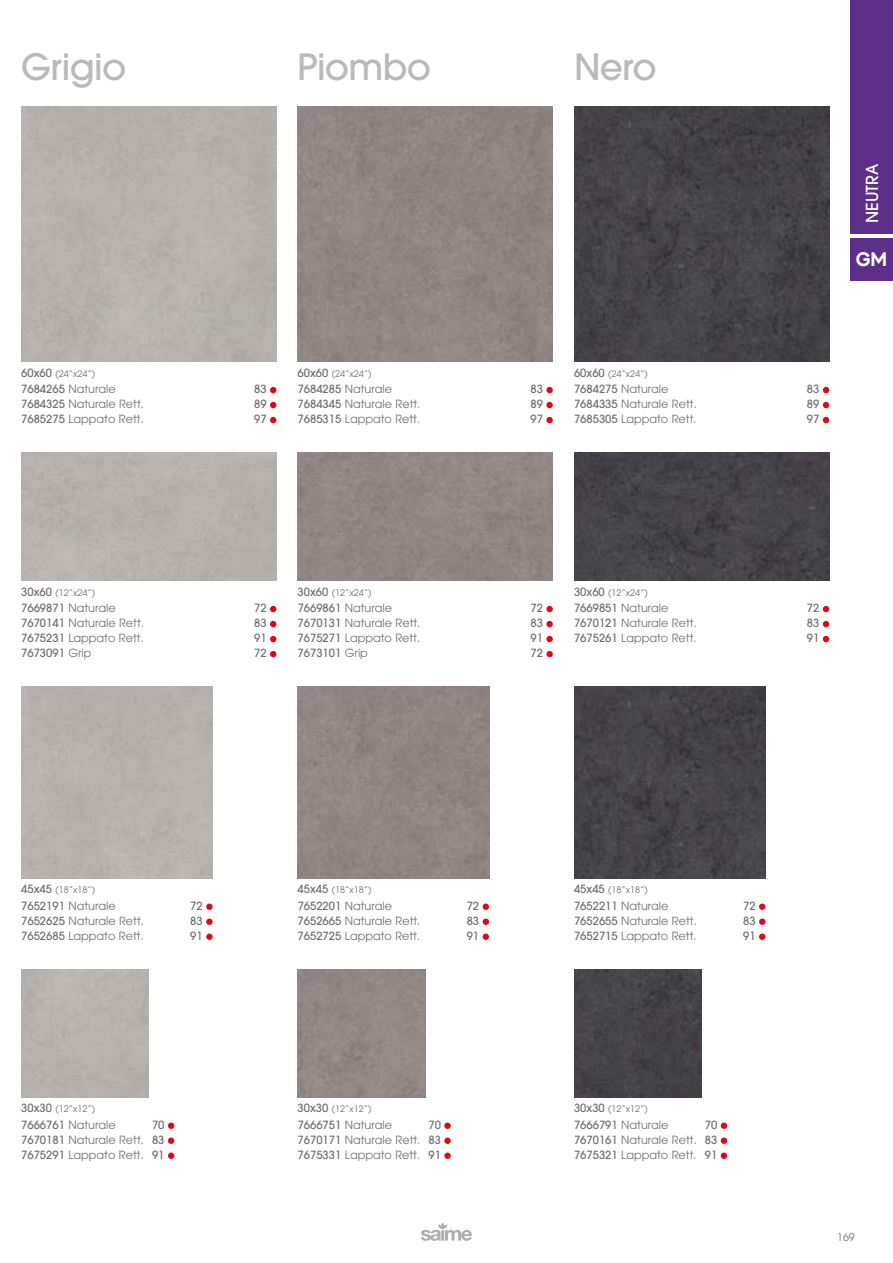
<style>
.page{position:relative;width:893px;height:1263px;background:#fff}
.page>*{position:absolute;margin:0;border:0;box-sizing:border-box;transform-origin:0 0}
.t1{font:500 36px "Avant Garde";color:#bababa}
.t2{font:800 23.25px "Engravers Gothic BT";color:#fff}
.t3{font:500 16.5px "Avant Garde";color:#fff}
.t4{font:11.25px/15px "Avant Garde";color:#706f6f;text-align:justify}
.t5{font:500 11.25px "Avant Garde";color:#706f6f}
.t6{font:10.5px "Avant Garde";color:#706f6f}
.t7{font:9px "Avant Garde";color:#706f6f}
.s1{font-weight:500;font-size:11.25px}
.s2{font-weight:500}
.s3{font-weight:400}
</style>
<div class="page">
<div style="left:546px;top:387px;width:7px;height:6px;background:#e30613;border-radius:50%"></div>
<div style="left:546px;top:402px;width:7px;height:6px;background:#e30613;border-radius:50%"></div>
<div style="left:546px;top:417px;width:7px;height:6px;background:#e30613;border-radius:50%"></div>
<div style="left:546px;top:606px;width:7px;height:6px;background:#e30613;border-radius:50%"></div>
<div style="left:546px;top:621px;width:7px;height:6px;background:#e30613;border-radius:50%"></div>
<div style="left:546px;top:636px;width:7px;height:6px;background:#e30613;border-radius:50%"></div>
<div style="left:546px;top:651px;width:7px;height:6px;background:#e30613;border-radius:50%"></div>
<div style="left:483px;top:903px;width:6px;height:7px;background:#e30613;border-radius:50%"></div>
<div style="left:483px;top:918px;width:6px;height:7px;background:#e30613;border-radius:50%"></div>
<div style="left:483px;top:933px;width:6px;height:7px;background:#e30613;border-radius:50%"></div>
<div style="left:444px;top:1122px;width:7px;height:7px;background:#e30613;border-radius:50%"></div>
<div style="left:444px;top:1137px;width:7px;height:7px;background:#e30613;border-radius:50%"></div>
<div style="left:444px;top:1152px;width:7px;height:7px;background:#e30613;border-radius:50%"></div>
<svg style="left:270px;top:387px;width:6px;height:6px"></svg>
<svg style="left:270px;top:402px;width:6px;height:6px"></svg>
<svg style="left:270px;top:417px;width:6px;height:6px"></svg>
<svg style="left:270px;top:606px;width:6px;height:6px"></svg>
<svg style="left:270px;top:621px;width:6px;height:6px"></svg>
<svg style="left:270px;top:636px;width:6px;height:6px"></svg>
<svg style="left:270px;top:651px;width:6px;height:6px"></svg>
<div style="left:206px;top:903px;width:7px;height:7px;background:#e30613;border-radius:50%"></div>
<div style="left:206px;top:918px;width:7px;height:7px;background:#e30613;border-radius:50%"></div>
<div style="left:206px;top:933px;width:7px;height:7px;background:#e30613;border-radius:50%"></div>
<div style="left:168px;top:1122px;width:6px;height:7px;background:#e30613;border-radius:50%"></div>
<div style="left:168px;top:1137px;width:6px;height:7px;background:#e30613;border-radius:50%"></div>
<div style="left:168px;top:1152px;width:6px;height:7px;background:#e30613;border-radius:50%"></div>
<img style="left:574px;top:106px;width:255px;height:255px">
<img style="left:574px;top:453px;width:255px;height:127px">
<img style="left:574px;top:687px;width:191px;height:191px">
<div style="left:574px;top:969px;width:128px;height:128px;background:#454348"></div>
<svg style="left:823px;top:387px;width:6px;height:6px"></svg>
<svg style="left:823px;top:402px;width:6px;height:6px"></svg>
<svg style="left:823px;top:417px;width:6px;height:6px"></svg>
<svg style="left:823px;top:606px;width:6px;height:6px"></svg>
<svg style="left:823px;top:621px;width:6px;height:6px"></svg>
<svg style="left:823px;top:636px;width:6px;height:6px"></svg>
<div style="left:759px;top:903px;width:6px;height:7px;background:#e30613;border-radius:50%"></div>
<div style="left:759px;top:918px;width:6px;height:7px;background:#e30613;border-radius:50%"></div>
<div style="left:759px;top:933px;width:6px;height:7px;background:#e30613;border-radius:50%"></div>
<div style="left:721px;top:1122px;width:6px;height:7px;background:#e30613;border-radius:50%"></div>
<div style="left:721px;top:1137px;width:6px;height:7px;background:#e30613;border-radius:50%"></div>
<div style="left:721px;top:1152px;width:6px;height:7px;background:#e30613;border-radius:50%"></div>
<div style="left:850px;top:0;width:43px;height:234px;background:#5d2f88"></div>
<div style="left:850px;top:238px;width:43px;height:43px;background:#5d2f88"></div>
<svg style="left:421px;top:1222px;width:51px;height:19px"></svg>
<h1 class="t1" style="left:21px;top:44px;width:107px">Grigio</h1>
<h1 class="t1" style="left:298px;top:44px;width:135px">Piombo</h1>
<h1 class="t1" style="left:574px;top:44px;width:84px">Nero</h1>
<h3 class="t3" style="left:862px;top:223px;width:59px;rotate:-90deg">NEUTRA</h3>
<h2 class="t2" style="left:856px;top:246px;width:33px">GM</h2>
<p class="t7" style="left:21px;top:368px;width:75px"><span class="s1">60x60</span> (24”x24”)</p>
<p class="t4" style="left:21px;top:382px;width:96px"><span class="s2">7684265</span> Naturale</p>
<p class="t5" style="left:254px;top:382px;width:14px">83</p>
<p class="t4" style="left:21px;top:397px;width:124px"><span class="s2">7684325</span> Naturale Rett.</p>
<p class="t5" style="left:254px;top:397px;width:14px">89</p>
<p class="t4" style="left:21px;top:412px;width:124px"><span class="s2">7685275</span> Lappato Rett.</p>
<p class="t5" style="left:254px;top:412px;width:14px">97</p>
<p class="t7" style="left:298px;top:368px;width:75px"><span class="s1">60x60</span> (24”x24”)</p>
<p class="t4" style="left:298px;top:382px;width:96px"><span class="s2">7684285</span> Naturale</p>
<p class="t5" style="left:530px;top:382px;width:14px">83</p>
<p class="t4" style="left:298px;top:397px;width:124px"><span class="s2">7684345</span> Naturale Rett.</p>
<p class="t5" style="left:530px;top:397px;width:14px">89</p>
<p class="t4" style="left:298px;top:412px;width:124px"><span class="s2">7685315</span> Lappato Rett.</p>
<p class="t5" style="left:530px;top:412px;width:14px">97</p>
<p class="t7" style="left:574px;top:368px;width:75px"><span class="s1">60x60</span> (24”x24”)</p>
<p class="t4" style="left:574px;top:382px;width:96px"><span class="s2">7684275</span> Naturale</p>
<p class="t5" style="left:807px;top:382px;width:14px">83</p>
<p class="t4" style="left:574px;top:397px;width:124px"><span class="s2">7684335</span> Naturale Rett.</p>
<p class="t5" style="left:807px;top:397px;width:14px">89</p>
<p class="t4" style="left:574px;top:412px;width:124px"><span class="s2">7685305</span> Lappato Rett.</p>
<p class="t5" style="left:807px;top:412px;width:14px">97</p>
<p class="t7" style="left:21px;top:587px;width:75px"><span class="s1">30x60</span> (12”x24”)</p>
<p class="t4" style="left:21px;top:601px;width:96px"><span class="s2">7669871</span> Naturale</p>
<p class="t5" style="left:254px;top:601px;width:14px">72</p>
<p class="t4" style="left:21px;top:616px;width:124px"><span class="s2">7670141</span> Naturale Rett.</p>
<p class="t5" style="left:254px;top:616px;width:14px">83</p>
<p class="t4" style="left:21px;top:631px;width:124px"><span class="s2">7675231</span> Lappato Rett.</p>
<p class="t5" style="left:254px;top:631px;width:14px">91</p>
<p class="t5" style="left:21px;top:646px;width:72px">7673091 <span class="s3">Grip</span></p>
<p class="t5" style="left:254px;top:646px;width:14px">72</p>
<p class="t7" style="left:298px;top:587px;width:75px"><span class="s1">30x60</span> (12”x24”)</p>
<p class="t4" style="left:298px;top:601px;width:96px"><span class="s2">7669861</span> Naturale</p>
<p class="t5" style="left:530px;top:601px;width:14px">72</p>
<p class="t4" style="left:298px;top:616px;width:124px"><span class="s2">7670131</span> Naturale Rett.</p>
<p class="t5" style="left:530px;top:616px;width:14px">83</p>
<p class="t4" style="left:298px;top:631px;width:124px"><span class="s2">7675271</span> Lappato Rett.</p>
<p class="t5" style="left:530px;top:631px;width:14px">91</p>
<p class="t5" style="left:298px;top:646px;width:72px">7673101 <span class="s3">Grip</span></p>
<p class="t5" style="left:530px;top:646px;width:14px">72</p>
<p class="t7" style="left:574px;top:587px;width:75px"><span class="s1">30x60</span> (12”x24”)</p>
<p class="t4" style="left:574px;top:601px;width:96px"><span class="s2">7669851</span> Naturale</p>
<p class="t5" style="left:807px;top:601px;width:14px">72</p>
<p class="t4" style="left:574px;top:616px;width:124px"><span class="s2">7670121</span> Naturale Rett.</p>
<p class="t5" style="left:807px;top:616px;width:14px">83</p>
<p class="t4" style="left:574px;top:631px;width:124px"><span class="s2">7675261</span> Lappato Rett.</p>
<p class="t5" style="left:807px;top:631px;width:14px">91</p>
<p class="t7" style="left:21px;top:885px;width:75px"><span class="s1">45x45</span> (18”x18”)</p>
<p class="t4" style="left:21px;top:898px;width:96px"><span class="s2">7652191</span> Naturale</p>
<p class="t5" style="left:190px;top:899px;width:14px">72</p>
<p class="t4" style="left:21px;top:913px;width:124px"><span class="s2">7652625</span> Naturale Rett.</p>
<p class="t5" style="left:190px;top:914px;width:14px">83</p>
<p class="t4" style="left:21px;top:928px;width:124px"><span class="s2">7652685</span> Lappato Rett.</p>
<p class="t5" style="left:190px;top:929px;width:14px">91</p>
<p class="t7" style="left:21px;top:1104px;width:75px"><span class="s1">30x30</span> (12”x12”)</p>
<p class="t4" style="left:21px;top:1117px;width:96px"><span class="s2">7666761</span> Naturale</p>
<p class="t4" style="left:21px;top:1117px;width:145px;text-indent:131px"><span class="s2">70<br>7670181</span> Naturale Rett. <span class="s2">83<br>7675291</span> Lappato Rett. <span class="s2">91</span></p>
<p class="t7" style="left:298px;top:885px;width:75px"><span class="s1">45x45</span> (18”x18”)</p>
<p class="t4" style="left:298px;top:898px;width:96px"><span class="s2">7652201</span> Naturale</p>
<p class="t5" style="left:467px;top:899px;width:14px">72</p>
<p class="t4" style="left:298px;top:913px;width:124px"><span class="s2">7652665</span> Naturale Rett.</p>
<p class="t5" style="left:467px;top:914px;width:14px">83</p>
<p class="t4" style="left:298px;top:928px;width:124px"><span class="s2">7652725</span> Lappato Rett.</p>
<p class="t5" style="left:467px;top:929px;width:14px">91</p>
<p class="t7" style="left:298px;top:1104px;width:75px"><span class="s1">30x30</span> (12”x12”)</p>
<p class="t4" style="left:298px;top:1117px;width:96px"><span class="s2">7666751</span> Naturale</p>
<p class="t4" style="left:298px;top:1117px;width:145px;text-indent:131px"><span class="s2">70<br>7670171</span> Naturale Rett. <span class="s2">83<br>7675331</span> Lappato Rett. <span class="s2">91</span></p>
<p class="t7" style="left:574px;top:885px;width:75px"><span class="s1">45x45</span> (18”x18”)</p>
<p class="t4" style="left:574px;top:898px;width:96px"><span class="s2">7652211</span> Naturale</p>
<p class="t5" style="left:743px;top:899px;width:14px">72</p>
<p class="t4" style="left:574px;top:913px;width:124px"><span class="s2">7652655</span> Naturale Rett.</p>
<p class="t5" style="left:743px;top:914px;width:14px">83</p>
<p class="t4" style="left:574px;top:928px;width:124px"><span class="s2">7652715</span> Lappato Rett.</p>
<p class="t5" style="left:743px;top:929px;width:14px">91</p>
<p class="t7" style="left:574px;top:1104px;width:75px"><span class="s1">30x30</span> (12”x12”)</p>
<p class="t4" style="left:574px;top:1117px;width:96px"><span class="s2">7666791</span> Naturale</p>
<p class="t4" style="left:574px;top:1117px;width:145px;text-indent:131px"><span class="s2">70<br>7670161</span> Naturale Rett. <span class="s2">83<br>7675321</span> Lappato Rett. <span class="s2">91</span></p>
<p class="t6" style="left:837px;top:1231px;width:19px">169</p>
</div>
